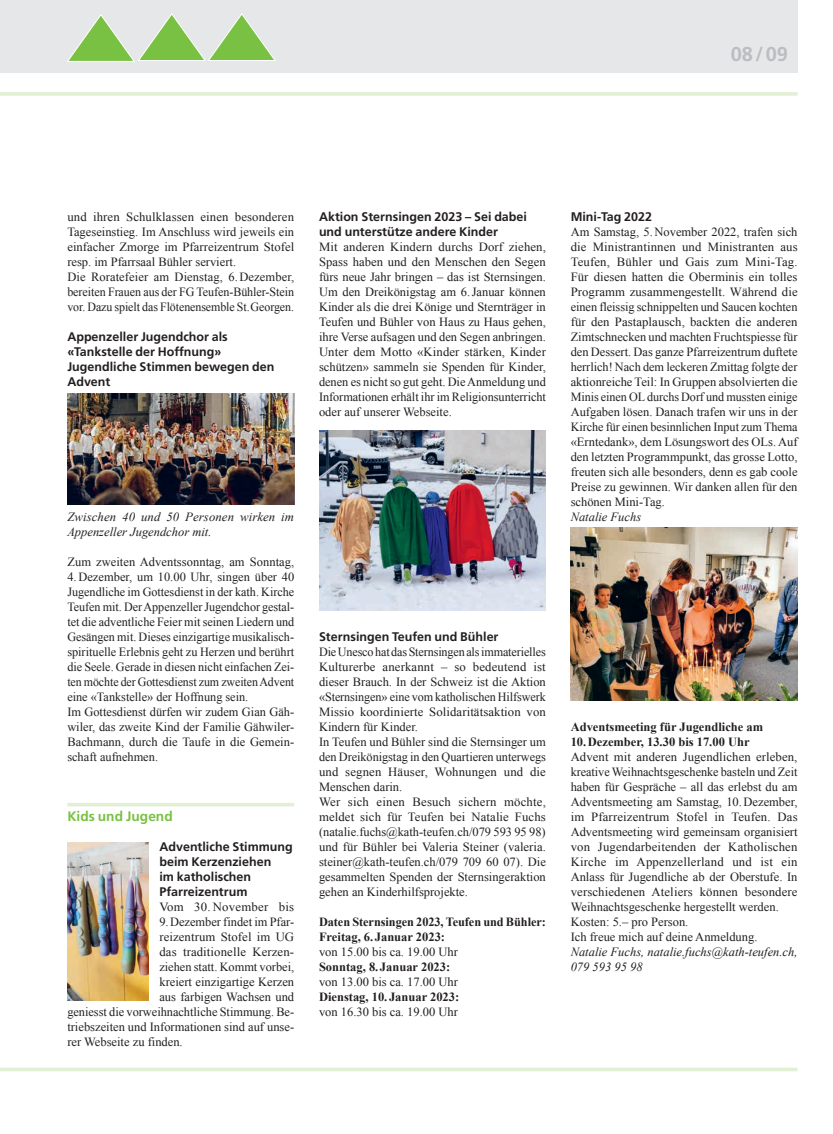
<style>
.page{position:relative;width:833px;height:1134px;background:#fff}
.page>*{position:absolute;margin:0;border:0;box-sizing:border-box;transform-origin:0 0}
.t1{font:700 20px "Frutiger LT Std";color:#bcbdc0}
.t2{font:700 13.75px "Frutiger LT Std";color:#79c142}
.t3{font:12.5px/15px "Times New Roman";color:#231f20}
.t4{font:700 12.5px/15px "Frutiger LT Std";color:#231f20}
.t5{font:700 12.5px/15px "Times New Roman";color:#231f20}
.t6{font:italic 12.5px/15px "Times New Roman";color:#231f20}
.t7{font:12.5px "Times New Roman";letter-spacing:.02em;color:#231f20}
</style>
<div class="page">
<div style="left:0;top:0;width:797px;height:73px;background:#e6e7e9"></div>
<hr style="left:0;top:92px;width:797px;height:4px;background:#e1efd4">
<svg style="left:67px;top:14px;width:208px;height:48px"></svg>
<hr style="left:0;top:1068px;width:797px;height:3px;background:#e1efd4">
<hr style="left:67px;top:803px;width:227px;height:3px;background:#e1efd4">
<img style="left:67px;top:393px;width:227px;height:112px">
<img style="left:67px;top:843px;width:82px;height:158px">
<img style="left:319px;top:431px;width:227px;height:180px">
<img style="left:570px;top:528px;width:227px;height:173px">
<h1 class="t1" style="left:730px;top:42px;width:59px">08/09</h1>
<p class="t3" style="left:67px;top:209px;width:228px">und ihren Schulklassen einen besonderen Tageseinstieg. Im Anschluss wird jeweils ein einfacher Zmorge im Pfarreizentrum Stofel resp. im Pfarrsaal Bühler serviert.<br>Die Roratefeier am Dienstag, 6.Dezember, bereiten Frauen aus der FG Teufen-Bühler-Stein vor. Dazu spielt das Flötenensemble St. Georgen.</p>
<p class="t4" style="left:67px;top:329px;width:208px">Appenzeller Jugendchor als «Tankstelle der Hoffnung»<br>Jugendliche Stimmen bewegen den<br>Advent</p>
<p class="t6" style="left:67px;top:509px;width:228px">Zwischen 40 und 50 Personen wirken im<br>Appenzeller Jugendchor mit.</p>
<p class="t3" style="left:67px;top:554px;width:228px">Zum zweiten Adventssonntag, am Sonntag, 4.Dezember, um 10.00 Uhr, singen über 40<br>Jugendliche im Gottesdienst in der kath. Kirche Teufen mit. Der Appenzeller Jugendchor gestal&shy;tet die adventliche Feier mit seinen Liedern und Gesängen mit. Dieses einzigartige musikalisch&shy;spirituelle Erlebnis geht zu Herzen und berührt die Seele. Gerade in diesen nicht einfachen Zei&shy;ten möchte der Gottesdienst zum zweiten Advent eine «Tankstelle» der Hoffnung sein.<br>Im Gottesdienst dürfen wir zudem Gian Gäh&shy;wiler, das zweite Kind der Familie Gähwiler-Bachmann, durch die Taufe in die Gemein&shy;schaft aufnehmen.</p>
<p class="t2" style="left:67px;top:808px;width:107px">Kids und Jugend</p>
<p class="t4" style="left:159px;top:839px;width:135px">Adventliche Stimmung beim Kerzenziehen<br>im katholischen<br>Pfarreizentrum</p>
<p class="t7" style="left:159px;top:898px;width:136px">Vom 30. November bis</p>
<p class="t3" style="left:159px;top:914px;width:136px">9.Dezember findet im Pfar-</p>
<p class="t3" style="left:159px;top:929px;width:136px">reizentrum Stofel im UG</p>
<p class="t3" style="left:159px;top:944px;width:136px">das traditionelle Kerzen-</p>
<p class="t3" style="left:159px;top:959px;width:136px">ziehen statt. Kommt vorbei,</p>
<p class="t3" style="left:159px;top:974px;width:136px">kreiert einzigartige Kerzen</p>
<p class="t3" style="left:159px;top:989px;width:136px">aus farbigen Wachsen und</p>
<p class="t3" style="left:67px;top:1004px;width:228px">geniesst die vorweihnachtliche Stimmung. Be-</p>
<p class="t3" style="left:67px;top:1019px;width:228px">triebszeiten und Informationen sind auf unse-</p>
<p class="t3" style="left:67px;top:1034px;width:117px">rer Webseite zu finden.</p>
<p class="t4" style="left:319px;top:209px;width:209px">Aktion Sternsingen 2023 – Sei dabei und unterstütze andere Kinder</p>
<p class="t3" style="left:319px;top:239px;width:228px;text-align:justify">Mit anderen Kindern durchs Dorf ziehen, Spass haben und den Menschen den Segen fürs neue Jahr bringen – das ist Sternsingen.<br>Um den Dreikönigstag am 6.Januar können Kinder als die drei Könige und Sternträger in Teufen und Bühler von Haus zu Haus gehen, ihre Verse aufsagen und den Segen anbringen.<br>Unter dem Motto «Kinder stärken, Kinder schützen» sammeln sie Spenden für Kinder, denen es nicht so gut geht. Die Anmeldung und Informationen erhält ihr im Religionsunterricht oder auf unserer Webseite.</p>
<p class="t4" style="left:570px;top:209px;width:83px">Mini-Tag 2022</p>
<p class="t3" style="left:570px;top:224px;width:228px;text-align:justify">Am Samstag, 5.November 2022, trafen sich die Ministrantinnen und Ministranten aus Teufen, Bühler und Gais zum Mini-Tag.<br>Für diesen hatten die Oberminis ein tolles Programm zusammengestellt. Während die einen fleissig schnippelten und Saucen kochten für den Pastaplausch, backten die anderen Zimtschnecken und machten Fruchtspiesse für den Dessert. Das ganze Pfarreizentrum duftete herrlich! Nach dem leckeren Zmittag folgte der aktionreiche Teil: In Gruppen absolvierten die Minis einen OL durchs Dorf und mussten einige Aufgaben lösen. Danach trafen wir uns in der Kirche für einen besinnlichen Input zum Thema «Erntedank», dem Lösungswort des OLs. Auf den letzten Programmpunkt, das grosse Lotto, freuten sich alle besonders, denn es gab coole Preise zu gewinnen. Wir danken allen für den schönen Mini-Tag.</p>
<p class="t6" style="left:570px;top:509px;width:72px">Natalie Fuchs</p>
<p class="t4" style="left:319px;top:629px;width:181px">Sternsingen Teufen und Bühler</p>
<p class="t3" style="left:319px;top:644px;width:228px">Die Unesco hat das Sternsingen als immaterielles Kulturerbe anerkannt – so bedeutend ist dieser Brauch. In der Schweiz ist die Aktion «Sternsingen» eine vom katholischen Hilfswerk Missio koordinierte Solidaritätsaktion von Kindern für Kinder.<br>In Teufen und Bühler sind die Sternsinger um den Dreikönigstag in den Quartieren unterwegs und segnen Häuser, Wohnungen und die Menschen darin.<br>Wer sich einen Besuch sichern möchte, meldet sich für Teufen bei Natalie Fuchs (natalie.fuchs@kath-teufen.ch/079 593 95 98) und für Bühler bei Valeria Steiner (valeria. steiner@kath-teufen.ch/079 709 60 07). Die gesammelten Spenden der Sternsingeraktion gehen an Kinderhilfsprojekte.</p>
<p class="t5" style="left:319px;top:914px;width:228px">Daten Sternsingen 2023, Teufen und Bühler:<br>Freitag, 6.Januar 2023:</p>
<p class="t3" style="left:319px;top:944px;width:140px">von 15.00 bis ca. 19.00 Uhr</p>
<p class="t5" style="left:319px;top:959px;width:133px">Sonntag, 8.Januar 2023:</p>
<p class="t3" style="left:319px;top:974px;width:140px">von 13.00 bis ca. 17.00 Uhr</p>
<p class="t5" style="left:319px;top:989px;width:142px">Dienstag, 10.Januar 2023:</p>
<p class="t3" style="left:319px;top:1004px;width:140px">von 16.30 bis ca. 19.00 Uhr</p>
<p class="t5" style="left:570px;top:719px;width:194px">Adventsmeeting für Jugendliche am</p>
<p class="t5" style="left:570px;top:734px;width:180px">10. -Dezember, 13.30 bis 17.00 Uhr</p>
<p class="t3" style="left:570px;top:749px;width:228px">Advent mit anderen Jugendlichen erleben, kreative Weihnachtsgeschenke basteln und Zeit haben für Gespräche – all das erlebst du am Adventsmeeting am Samstag, 10.Dezember, im Pfarreizentrum Stofel in Teufen. Das Adventsmeeting wird gemeinsam organisiert von Jugendarbeitenden der Katholischen Kirche im Appenzellerland und ist ein Anlass für Jugendliche ab der Oberstufe. In verschiedenen Ateliers können besondere Weihnachtsgeschenke hergestellt werden.<br>Kosten: 5.– pro Person.<br>Ich freue mich auf deine Anmeldung.</p>
<p class="t6" style="left:570px;top:944px;width:228px">Natalie Fuchs, natalie.fuchs@kath-teufen.ch,<br>079 593 95 98</p>
</div>
